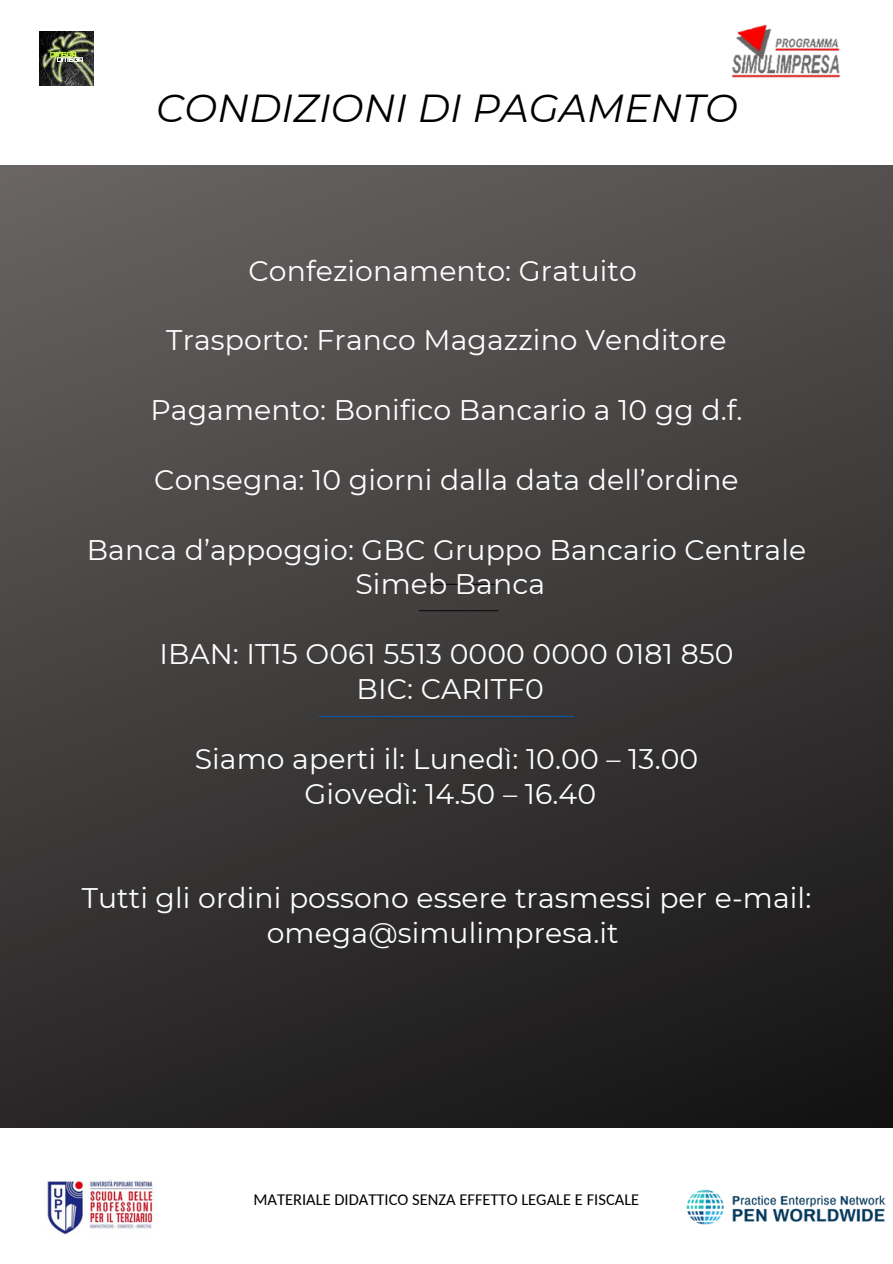
<style>
.page{position:relative;width:893px;height:1264px;background:#fff}
.page>*{position:absolute;margin:0;border:0;box-sizing:border-box;transform-origin:0 0}
.t1{font:italic 39px "Montserrat";letter-spacing:.005em;color:#000}
.t2{font:28.35px/34.8px "Montserrat";letter-spacing:.005em;color:#fff;text-align:center}
.t3{font:16.5px "Carlito";color:#000}
</style>
<div class="page">
<img style="left:0;top:165px;width:892px;height:963px">
<img style="left:731px;top:25px;width:108px;height:53px">
<img style="left:39px;top:31px;width:54px;height:54px">
<img style="left:47px;top:1180px;width:106px;height:55px">
<hr style="left:319px;top:715px;width:255px;height:1px;background:#0563c1">
<hr style="left:419px;top:610px;width:79px;height:1px;background:#000">
<hr style="left:424px;top:584px;width:71px;height:1px;background:#000">
<img style="left:686px;top:1189px;width:199px;height:36px">
<h1 class="t1" style="left:156px;top:84px;width:583px">CONDIZIONI DI PAGAMENTO</h1>
<p class="t2" style="left:248px;top:253px;width:390px">Confezionamento: Gratuito</p>
<p class="t2" style="left:166px;top:323px;width:562px">Trasporto: Franco Magazzino Venditore</p>
<p class="t2" style="left:150px;top:392px;width:593px">Pagamento: Bonifico Bancario a 10 gg d.f.</p>
<p class="t2" style="left:154px;top:462px;width:586px">Consegna: 10 giorni dalla data dell’ordine</p>
<p class="t2" style="left:87px;top:532px;width:720px">Banca d’appoggio: GBC Gruppo Bancario Centrale<br>Simeb Banca</p>
<p class="t2" style="left:159px;top:636px;width:576px">IBAN: IT15 O061 5513 0000 0000 0181 850<br>BIC: CARITF0</p>
<p class="t2" style="left:195px;top:741px;width:505px">Siamo aperti il: Lunedì: 10.00 – 13.00<br>Giovedì: 14.50 – 16.40</p>
<p class="t2" style="left:82px;top:880px;width:731px">Tutti gli ordini possono essere trasmessi per e-mail: omega@simulimpresa.it</p>
<p class="t3" style="left:253px;top:1192px;width:387px">MATERIALE DIDATTICO SENZA EFFETTO LEGALE E FISCALE</p>
</div>
